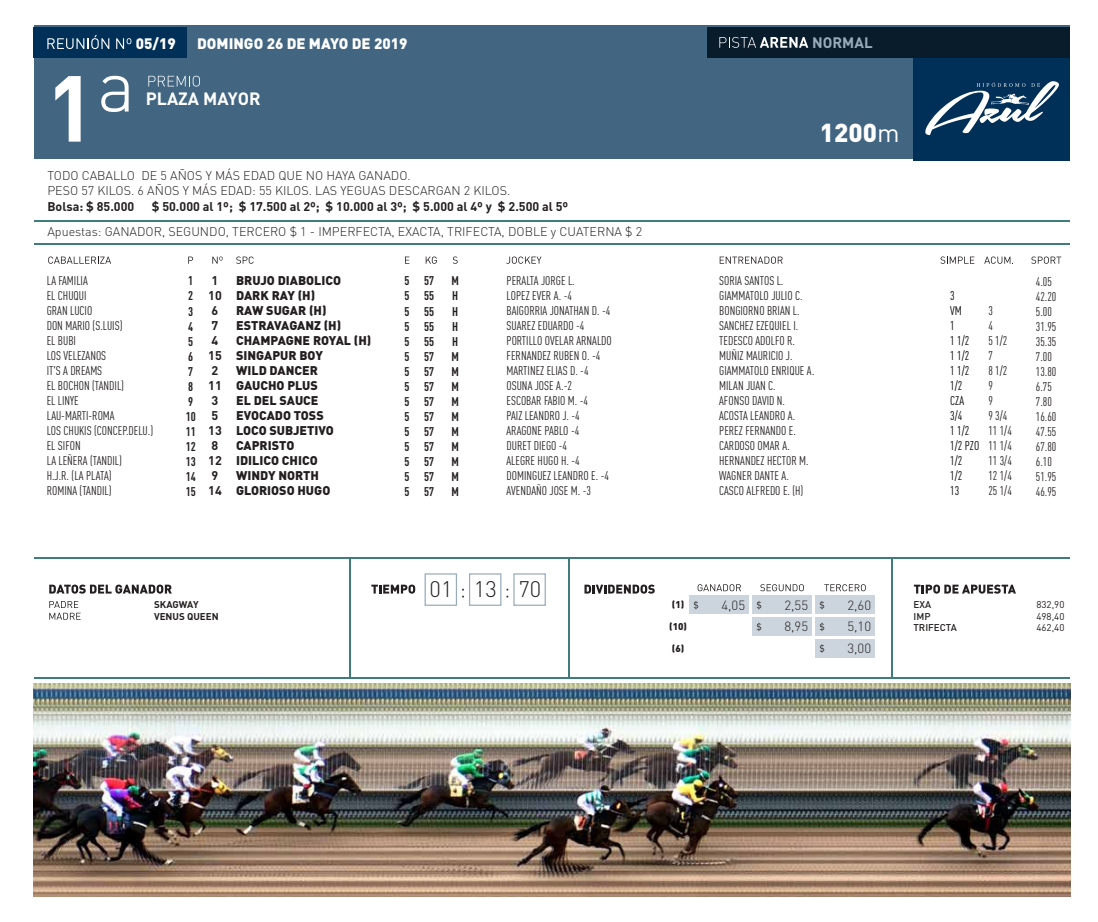
<style>
.page{position:relative;width:1098px;height:922px;background:#fff}
.page>*{position:absolute;margin:0;border:0;box-sizing:border-box;transform-origin:0 0}
.t1{font:700 92px "DIN Pro";color:#fff}
.t2{font:900 25.62px "DIN Pro";color:#fff}
.t3{font:300 22.25px "DIN Pro";color:#231f20}
.t4{font:700 17.62px "DIN Pro";color:#fff}
.t5{font:900 15px "DIN Pro";color:#fff}
.t6{font:700 15px "DIN Pro";color:#99acbc}
.t7{font:300 13.25px "DIN Pro";color:#231f20}
.t8{font:12.5px/15px "FFDIN Pro Cond";color:#231f20}
.t9{font:300 12.5px/15px "DIN Pro";color:#231f20}
.t10{font:900 12.5px/15px "DIN Pro";color:#231f20}
.t11{font:700 12.5px/15px "DIN Pro";color:#231f20}
.t12{font:700 12.5px/15px "FFDIN Pro Cond";color:#231f20;text-align:justify}
.t13{font:12.5px/15px "FFDIN Pro Cond";color:#000}
.t14{font:9.75px/11.8px "DIN Pro";color:#231f20;text-align:justify}
.t15{font:700 9.75px/11.8px "DIN Pro";color:#231f20}
.t16{font:500 9.75px/11.8px "DIN Pro";color:#231f20}
.t17{font:900 9.75px "DIN Pro";color:#231f20}
.s1{font-weight:400}
</style>
<div class="page">
<div style="left:34px;top:25px;width:1035px;height:134px;background:#426682"></div>
<div style="left:913px;top:27px;width:156px;height:134px;background:#003057"></div>
<div style="left:34px;top:27px;width:153px;height:30px;background:#003057"></div>
<div style="left:707px;top:27px;width:362px;height:30px;background:#081c2c"></div>
<hr style="left:34px;top:557px;width:1035px;height:2px;background:#3f7c7d">
<hr style="left:34px;top:677px;width:1035px;height:1px;background:#3f7c7d">
<hr style="left:568px;top:557px;width:1px;height:121px;background:#3f7c7d">
<hr style="left:350px;top:557px;width:1px;height:121px;background:#3f7c7d">
<hr style="left:891px;top:557px;width:2px;height:121px;background:#3f7c7d">
<div style="left:424px;top:573px;width:33px;height:32px;border:1px solid #99acbc"></div>
<div style="left:469px;top:573px;width:32px;height:32px;border:1px solid #99acbc"></div>
<div style="left:513px;top:573px;width:33px;height:32px;border:1px solid #99acbc"></div>
<hr style="left:34px;top:220px;width:1035px;height:1px;background:#3f7c7d">
<hr style="left:34px;top:243px;width:1035px;height:1px;background:#3f7c7d">
<svg style="left:47px;top:35px;width:62px;height:14px"></svg>
<svg style="left:116px;top:38px;width:15px;height:11px"></svg>
<svg style="left:719px;top:37px;width:89px;height:11px"></svg>
<svg style="left:101px;top:76px;width:28px;height:36px"></svg>
<svg style="left:148px;top:76px;width:52px;height:11px"></svg>
<svg style="left:48px;top:256px;width:63px;height:8px"></svg>
<svg style="left:236px;top:256px;width:18px;height:8px"></svg>
<svg style="left:506px;top:256px;width:35px;height:8px"></svg>
<svg style="left:719px;top:256px;width:63px;height:8px"></svg>
<svg style="left:940px;top:256px;width:34px;height:8px"></svg>
<svg style="left:1031px;top:256px;width:30px;height:8px"></svg>
<svg style="left:984px;top:256px;width:29px;height:8px"></svg>
<svg style="left:188px;top:256px;width:5px;height:8px"></svg>
<svg style="left:405px;top:256px;width:4px;height:8px"></svg>
<svg style="left:426px;top:256px;width:11px;height:8px"></svg>
<svg style="left:453px;top:256px;width:4px;height:8px"></svg>
<svg style="left:212px;top:256px;width:10px;height:8px"></svg>
<svg style="left:371px;top:584px;width:44px;height:9px"></svg>
<svg style="left:49px;top:584px;width:123px;height:9px"></svg>
<svg style="left:584px;top:584px;width:70px;height:9px"></svg>
<svg style="left:913px;top:584px;width:103px;height:9px"></svg>
<svg style="left:697px;top:584px;width:44px;height:7px"></svg>
<svg style="left:760px;top:584px;width:43px;height:7px"></svg>
<svg style="left:824px;top:584px;width:41px;height:7px"></svg>
<div style="left:689px;top:595px;width:59px;height:19px;background:#ccd5dd"></div>
<svg style="left:693px;top:601px;width:5px;height:8px"></svg>
<div style="left:752px;top:595px;width:59px;height:19px;background:#ccd5dd"></div>
<svg style="left:756px;top:601px;width:5px;height:8px"></svg>
<div style="left:815px;top:595px;width:59px;height:19px;background:#ccd5dd"></div>
<svg style="left:819px;top:601px;width:5px;height:8px"></svg>
<div style="left:752px;top:617px;width:59px;height:19px;background:#ccd5dd"></div>
<svg style="left:756px;top:622px;width:5px;height:9px"></svg>
<div style="left:815px;top:617px;width:59px;height:19px;background:#ccd5dd"></div>
<svg style="left:819px;top:622px;width:5px;height:9px"></svg>
<div style="left:815px;top:639px;width:59px;height:18px;background:#ccd5dd"></div>
<svg style="left:819px;top:644px;width:5px;height:8px"></svg>
<svg style="left:49px;top:601px;width:32px;height:18px"></svg>
<svg style="left:925px;top:81px;width:133px;height:54px"></svg>
<img style="left:34px;top:683px;width:1036px;height:213px">
<h1 class="t1" style="left:46px;top:32px;width:51px">1</h1>
<p class="t5" style="left:136px;top:31px;width:41px">05/19</p>
<p class="t5" style="left:197px;top:31px;width:212px">DOMINGO 26 DE MAYO DE 2019</p>
<p class="t6" style="left:812px;top:30px;width:62px">NORMAL</p>
<h3 class="t4" style="left:146px;top:84px;width:116px">PLAZA MAYOR</h3>
<h2 class="t2" style="left:820px;top:111px;width:81px">1200<span class="s1">m</span></h2>
<p class="t9" style="left:47px;top:166px;width:464px">TODO CABALLO DE 5 AÑOS Y MÁS EDAD QUE NO HAYA GANADO.<br>PESO 57 KILOS. 6 AÑOS Y MÁS EDAD: 55 KILOS. LAS YEGUAS DESCARGAN 2 KILOS.</p>
<p class="t11" style="left:47px;top:197px;width:88px">Bolsa: $ 85.000</p>
<p class="t11" style="left:152px;top:197px;width:418px">$ 50.000 al 1º; $ 17.500 al 2º; $ 10.000 al 3º; $ 5.000 al 4º y $ 2.500 al 5º</p>
<p class="t9" style="left:47px;top:223px;width:596px">Apuestas: GANADOR, SEGUNDO, TERCERO $ 1 - IMPERFECTA, EXACTA, TRIFECTA, DOBLE y CUATERNA $ 2</p>
<p class="t8" style="left:47px;top:272px;width:108px">LA FAMILIA<br>EL CHUQUI<br>GRAN LUCIO<br>DON MARIO (S.LUIS)<br>EL BUBI<br>LOS VELEZANOS<br>IT'S A DREAMS<br>EL BOCHON (TANDIL)<br>EL LINYE<br>LAU-MARTI-ROMA<br>LOS CHUKIS (CONCEP.DELU.)<br>EL SIFON<br>LA LEÑERA (TANDIL)<br>H.J.R. (LA PLATA)<br>ROMINA (TANDIL)</p>
<p class="t12" style="left:186px;top:272px;width:12px;text-align:left">1<br>2<br>3<br>4<br>5<br>6<br>7<br>8<br>9<br>10<br>11<br>12<br>13<br>14<br>15</p>
<p class="t11" style="left:208px;top:271px;width:15px">1<br>10<br>6<br>7<br>4<br>15<br>2<br>11<br>3<br>5<br>13<br>8<br>12<br>9<br>14</p>
<p class="t10" style="left:236px;top:271px;width:137px">BRUJO DIABOLICO<br>DARK RAY (H)<br>RAW SUGAR (H)<br>ESTRAVAGANZ (H)<br>CHAMPAGNE ROYAL (H)<br>SINGAPUR BOY<br>WILD DANCER<br>GAUCHO PLUS<br>EL DEL SAUCE<br>EVOCADO TOSS<br>LOCO SUBJETIVO<br>CAPRISTO<br>IDILICO CHICO<br>WINDY NORTH<br>GLORIOSO HUGO</p>
<p class="t12" style="left:404px;top:272px;width:7px">5<br>5<br>5<br>5<br>5<br>5<br>5<br>5<br>5<br>5<br>5<br>5<br>5<br>5<br>5</p>
<p class="t12" style="left:424px;top:272px;width:12px">57<br>55<br>55<br>55<br>55<br>57<br>57<br>57<br>57<br>57<br>57<br>57<br>57<br>57<br>57</p>
<p class="t12" style="left:451px;top:272px;width:9px">M H H H H M M M M M M M M M M</p>
<p class="t8" style="left:506px;top:272px;width:107px">PERALTA JORGE L.<br>LOPEZ EVER A. -4<br>BAIGORRIA JONATHAN D. -4<br>SUAREZ EDUARDO -4<br>PORTILLO OVELAR ARNALDO<br>FERNANDEZ RUBEN O. -4<br>MARTINEZ ELIAS D. -4<br>OSUNA JOSE A.-2<br>ESCOBAR FABIO M. -4<br>PAIZ LEANDRO J. -4<br>ARAGONE PABLO -4<br>DURET DIEGO -4<br>ALEGRE HUGO H. -4<br>DOMINGUEZ LEANDRO E. -4<br>AVENDAÑO JOSE M. -3</p>
<p class="t8" style="left:719px;top:272px;width:97px">SORIA SANTOS L.<br>GIAMMATOLO JULIO C.<br>BONGIORNO BRIAN L.<br>SANCHEZ EZEQUIEL I.<br>TEDESCO ADOLFO R.<br>MUÑIZ MAURICIO J.<br>GIAMMATOLO ENRIQUE A.<br>MILAN JUAN C.<br>AFONSO DAVID N.<br>ACOSTA LEANDRO A.<br>PEREZ FERNANDO E.<br>CARDOSO OMAR A.<br>HERNANDEZ HECTOR M.<br>WAGNER DANTE A.<br>CASCO ALFREDO E. (H)</p>
<h3 class="t3" style="left:429px;top:572px;width:113px">01 13 70</h3>
<p class="t13" style="left:950px;top:287px;width:30px">3<br>VM<br>1<br>1 1/2<br>1 1/2<br>1 1/2<br>1/2<br>CZA<br>3/4<br>1 1/2<br>1/2 PZO<br>1/2<br>1/2<br>13</p>
<p class="t8" style="left:988px;top:302px;width:25px">3<br>4<br>5 1/2<br>7<br>8 1/2<br>9<br>9<br>9 3/4<br>11 1/4<br>11 1/4<br>11 3/4<br>12 1/4<br>25 1/4</p>
<p class="t8" style="left:1035px;top:273px;width:22px">4.05<br>42.20<br>5.00<br>31.95<br>35.35<br>7.00<br>13.80<br>6.75<br>7.80<br>16.60<br>47.55<br>67.80<br>6.10<br>51.95<br>46.95</p>
<p class="t17" style="left:672px;top:596px;width:14px">(1)</p>
<p class="t7" style="left:721px;top:594px;width:25px">4,05</p>
<p class="t7" style="left:784px;top:594px;width:25px">2,55</p>
<p class="t7" style="left:847px;top:594px;width:25px">2,60</p>
<p class="t17" style="left:669px;top:617px;width:19px">(10)</p>
<p class="t7" style="left:784px;top:616px;width:25px">8,95</p>
<p class="t7" style="left:847px;top:616px;width:25px">5,10</p>
<p class="t17" style="left:672px;top:639px;width:14px">(6)</p>
<p class="t7" style="left:847px;top:637px;width:25px">3,00</p>
<p class="t15" style="left:154px;top:597px;width:66px">SKAGWAY<br>VENUS QUEEN</p>
<p class="t14" style="left:1036px;top:598px;width:30px">832,90<br>498,40<br>462,40</p>
<p class="t16" style="left:913px;top:597px;width:45px">EXA<br>IMP<br>TRIFECTA</p>
</div>
